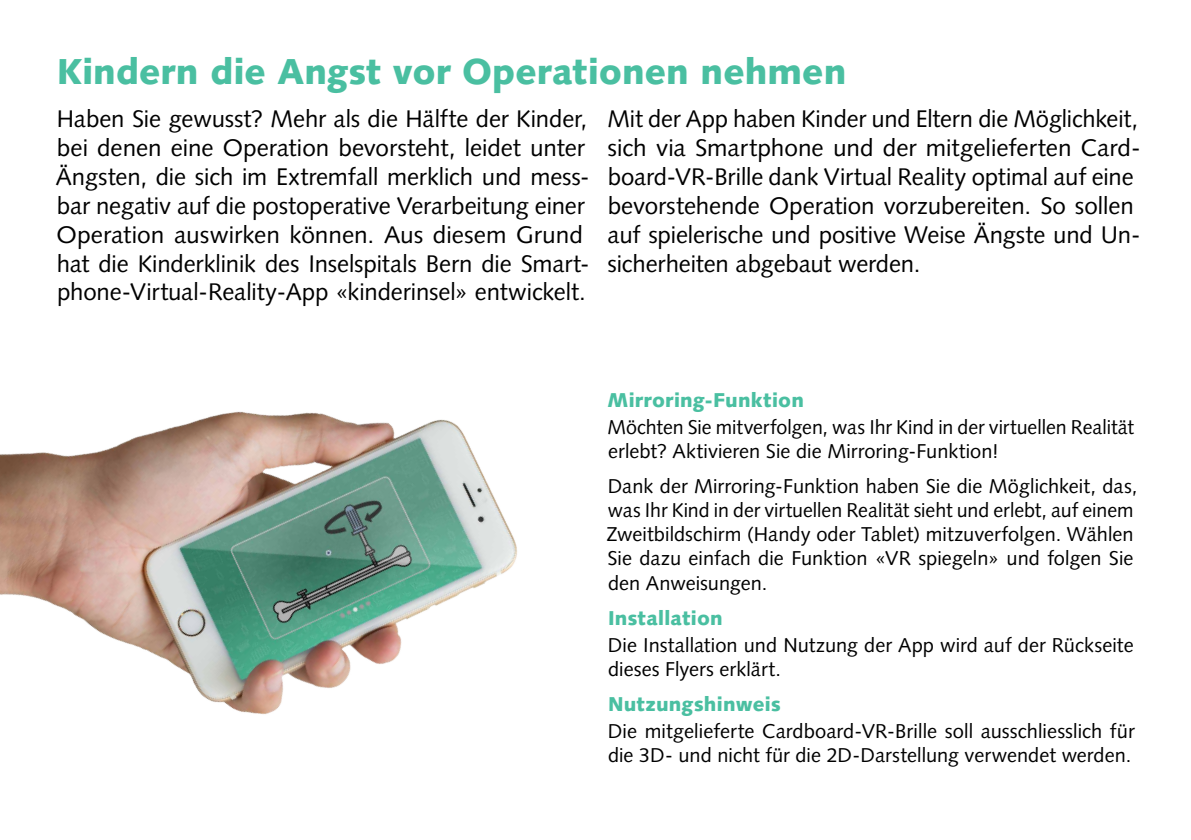
<style>
.page{position:relative;width:1191px;height:840px;background:#fff}
.page>*{position:absolute;margin:0;border:0;box-sizing:border-box;transform-origin:0 0}
.t1{font:900 36px "Syntax LT Std";color:#4abfa1}
.t2{font:24px/28.8px "Syntax LT Std";letter-spacing:-.005em;color:#000}
.t3{font:20px/24px "Syntax LT Std";color:#000}
.t4{font:900 20px "Syntax LT Std";letter-spacing:.015em;color:#4abfa1}
</style>
<div class="page">
<img style="left:0;top:411px;width:517px;height:303px">
<h1 class="t1" style="left:57px;top:50px;width:791px">Kindern die Angst vor Operationen nehmen</h1>
<p class="t2" style="left:56px;top:105px;width:535px">Haben Sie gewusst? Mehr als die Hälfte der Kinder, bei denen eine Operation bevorsteht, leidet unter Ängsten, die sich im Extremfall merklich und mess&shy;bar negativ auf die postoperative Verarbeitung einer Operation auswirken können. Aus diesem Grund hat die Kinderklinik des Inselspitals Bern die Smart&shy;phone-Virtual-Reality-App «kinderinsel» entwickelt.</p>
<p class="t2" style="left:607px;top:105px;width:534px">Mit der App haben Kinder und Eltern die Möglichkeit, sich via Smartphone und der mitgelieferten Card&shy;board-VR-Brille dank Virtual Reality optimal auf eine bevorstehende Operation vorzubereiten. So sollen auf spielerische und positive Weise Ängste und Un&shy;sicherheiten abgebaut werden.</p>
<p class="t4" style="left:607px;top:388px;width:198px">Mirroring-Funktion</p>
<p class="t3" style="left:607px;top:415px;width:528px">Möchten Sie mitverfolgen, was Ihr Kind in der virtuellen Realität erlebt? Aktivieren Sie die Mirroring-Funktion!</p>
<p class="t3" style="left:606px;top:474px;width:532px">Dank der Mirroring-Funktion haben Sie die Möglichkeit, das, was Ihr Kind in der virtuellen Realität sieht und erlebt, auf einem Zweitbildschirm (Handy oder Tablet) mitzuverfolgen. Wählen Sie dazu einfach die Funktion «VR spiegeln» und folgen Sie den Anweisungen.</p>
<p class="t4" style="left:608px;top:605px;width:116px">Installation</p>
<p class="t3" style="left:608px;top:632px;width:527px">Die Installation und Nutzung der App wird auf der Rückseite dieses Flyers erklärt.</p>
<p class="t4" style="left:608px;top:692px;width:174px">Nutzungshinweis</p>
<p class="t3" style="left:608px;top:718px;width:528px">Die mitgelieferte Cardboard-VR-Brille soll ausschliesslich für die 3D- und nicht für die 2D-Darstellung verwendet werden.</p>
</div>
